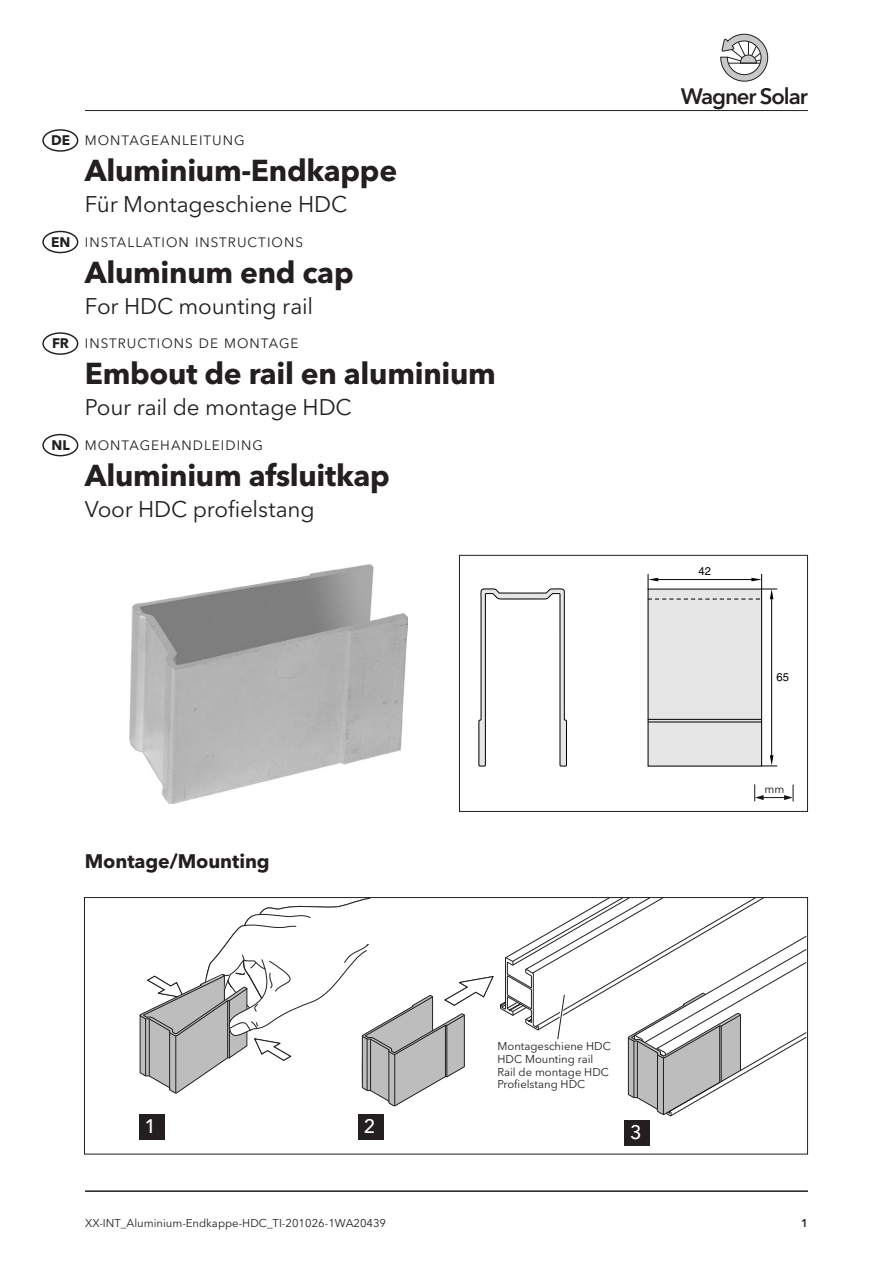
<style>
.page{position:relative;width:893px;height:1263px;background:#fff}
.page>*{position:absolute;margin:0;border:0;box-sizing:border-box;transform-origin:0 0}
.t1{font:700 30px "Avenir Next LT Pro";letter-spacing:-.01em;color:#231f20}
.t2{font:22.5px "Avenir Next LT Pro";letter-spacing:-.01em;color:#231f20}
.t3{font:600 22.2px "Avenir Next LT Pro";letter-spacing:-.05em;color:#231f20}
.t4{font:700 19.5px "Avenir Next LT Pro";letter-spacing:-.005em;color:#231f20}
.t5{font:500 19.5px "Avenir Next LT Pro";color:#fff}
.t6{font:700 13.8px "Avenir Next LT Pro";color:#231f20}
.t7{font:13.5px "Avenir Next LT Pro";letter-spacing:.075em;color:#231f20}
.t8{font:11.25px/12.8px "Avenir Next LT Pro";color:#231f20}
.t9{font:11.25px "Helvetica";color:#000}
.t10{font:11.25px "Avenir Next LT Pro";color:#141414}
.t11{font:600 11.25px "Avenir Next LT Pro";color:#231f20}
</style>
<div class="page">
<hr style="left:85px;top:1190px;width:723px;height:2px;background:#231f20">
<svg style="left:720px;top:34px;width:48px;height:48px"></svg>
<hr style="left:85px;top:110px;width:723px;height:1px;background:#231f20">
<div style="left:42px;top:129px;width:36px;height:23px;border:1px solid #231f20;border-radius:50%"></div>
<div style="left:42px;top:231px;width:36px;height:22px;border:1px solid #231f20;border-radius:50%"></div>
<div style="left:42px;top:332px;width:36px;height:23px;border:1px solid #231f20;border-radius:50%"></div>
<div style="left:42px;top:434px;width:36px;height:22px;border:1px solid #231f20;border-radius:50%"></div>
<svg style="left:478px;top:588px;width:89px;height:179px"></svg>
<div style="left:648px;top:589px;width:114px;height:177px;background:#e6e6e6"></div>
<div style="left:648px;top:589px;width:114px;height:177px;border:1px solid #000"></div>
<hr style="left:648px;top:719px;width:114px;height:1px;background:#000">
<hr style="left:648px;top:722px;width:114px;height:1px;background:#000">
<svg style="left:762px;top:755px;width:15px;height:12px"></svg>
<svg style="left:648px;top:574px;width:129px;height:26px"></svg>
<hr style="left:771px;top:598px;width:1px;height:158px;background:#000">
<div style="left:459px;top:555px;width:349px;height:257px;border:1px solid #231f20"></div>
<img style="left:130px;top:564px;width:278px;height:240px">
<svg style="left:139px;top:899px;width:355px;height:208px"></svg>
<hr style="left:394px;top:1054px;width:1px;height:52px;background:#231f20">
<hr style="left:367px;top:1039px;width:1px;height:51px;background:#231f20">
<hr style="left:370px;top:1039px;width:1px;height:51px;background:#231f20">
<hr style="left:445px;top:1025px;width:1px;height:52px;background:#231f20">
<hr style="left:447px;top:1025px;width:1px;height:52px;background:#231f20">
<svg style="left:500px;top:897px;width:306px;height:219px"></svg>
<div style="left:139px;top:1114px;width:25px;height:26px;background:#231f20"></div>
<div style="left:358px;top:1114px;width:26px;height:26px;background:#231f20"></div>
<div style="left:625px;top:1120px;width:25px;height:25px;background:#231f20"></div>
<svg style="left:754px;top:784px;width:40px;height:17px"></svg>
<p class="t6" style="left:51px;top:132px;width:21px">DE</p>
<p class="t6" style="left:51px;top:234px;width:21px">EN</p>
<p class="t6" style="left:52px;top:336px;width:19px">FR</p>
<p class="t6" style="left:52px;top:437px;width:20px">NL</p>
<p class="t7" style="left:85px;top:132px;width:161px">MONTAGEANLEITUNG</p>
<h1 class="t1" style="left:85px;top:152px;width:314px">Aluminium-Endkappe</h1>
<h2 class="t2" style="left:85px;top:191px;width:264px">Für Montageschiene HDC</h2>
<p class="t7" style="left:85px;top:234px;width:220px">INSTALLATION INSTRUCTIONS</p>
<h1 class="t1" style="left:85px;top:254px;width:270px">Aluminum end cap</h1>
<h2 class="t2" style="left:85px;top:293px;width:230px">For HDC mounting rail</h2>
<p class="t7" style="left:85px;top:335px;width:215px">INSTRUCTIONS DE MONTAGE</p>
<h1 class="t1" style="left:85px;top:355px;width:413px">Embout de rail en aluminium</h1>
<h2 class="t2" style="left:85px;top:394px;width:268px">Pour rail de montage HDC</h2>
<p class="t7" style="left:85px;top:437px;width:180px">MONTAGEHANDLEIDING</p>
<h1 class="t1" style="left:85px;top:457px;width:306px">Aluminium afsluitkap</h1>
<h2 class="t2" style="left:85px;top:496px;width:231px">Voor HDC profielstang</h2>
<h3 class="t4" style="left:85px;top:849px;width:187px">Montage/Mounting</h3>
<h3 class="t3" style="left:681px;top:87px;width:129px">Wagner Solar</h3>
<p class="t9" style="left:698px;top:564px;width:14px">42</p>
<p class="t9" style="left:777px;top:670px;width:14px">65</p>
<p class="t10" style="left:764px;top:782px;width:21px">mm</p>
<p class="t8" style="left:497px;top:1040px;width:115px">Montageschiene HDC<br>HDC Mounting rail<br>Rail de montage HDC<br>Profielstang HDC</p>
<h3 class="t5" style="left:145px;top:1114px;width:13px">1</h3>
<h3 class="t5" style="left:364px;top:1114px;width:13px">2</h3>
<h3 class="t5" style="left:630px;top:1120px;width:13px">3</h3>
<p class="t8" style="left:85px;top:1217px;width:303px">XX-INT_Aluminium-Endkappe-HDC_TI-201026-1WA20439</p>
<p class="t11" style="left:801px;top:1217px;width:8px">1</p>
</div>
